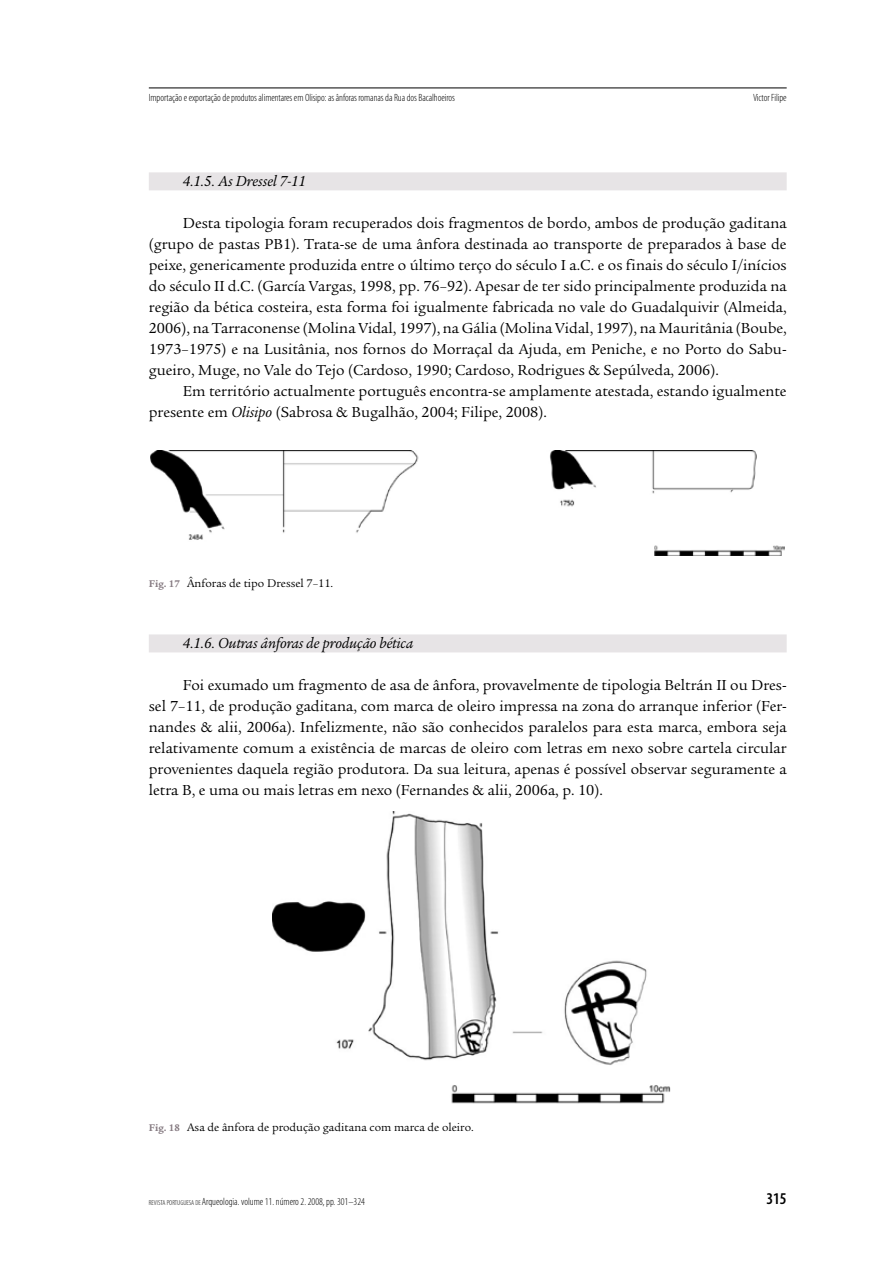
<style>
.page{position:relative;width:893px;height:1263px;background:#fff}
.page>*{position:absolute;margin:0;border:0;box-sizing:border-box;transform-origin:0 0}
.t1{font:600 condensed 16.5px "Myriad Pro";color:#000}
.t2{font:15.75px/21px "Legacy Serif";color:#000;text-align:justify}
.t3{font:italic 15.75px "Legacy Serif";letter-spacing:-.005em;color:#000}
.t4{font:12px "Legacy Serif";color:#000}
.t5{font:300 condensed 10.5px "Myriad Pro";letter-spacing:-.005em;color:#000}
.s1{font-style:italic}
.s2{font-weight:700;font-size:10.5px;color:#857a81}
.s3{font-size:7.2px}
</style>
<div class="page">
<hr style="left:149px;top:88px;width:638px;height:1px;background:#000">
<div style="left:149px;top:172px;width:638px;height:18px;background:#e7e4e6"></div>
<div style="left:149px;top:634px;width:638px;height:18px;background:#e7e4e6"></div>
<img style="left:151px;top:450px;width:634px;height:106px">
<img style="left:273px;top:811px;width:398px;height:293px">
<p class="t5" style="left:149px;top:92px;width:308px">Importação e exportação de produtos alimentares em Olisipo: as ânforas romanas da Rua dos Bacalhoeiros</p>
<p class="t5" style="left:753px;top:92px;width:35px">Victor Filipe</p>
<p class="t3" style="left:183px;top:172px;width:125px">4.1.5. As Dressel 7-‑11</p>
<p class="t2" style="left:149px;top:213px;width:639px;text-indent:34px">Desta tipologia foram recuperados dois fragmentos de bordo, ambos de produção gaditana (grupo de pastas PB1). Trata-‑se de uma ânfora destinada ao transporte de preparados à base de peixe, genericamente produzida entre o último terço do século I a.C. e os finais do século I/inícios do século II d.C. (García Vargas, 1998, pp. 76–92). Apesar de ter sido principalmente produzida na região da bética costeira, esta forma foi igualmente fabricada no vale do Guadalquivir (Almeida, 2006), na Tarraconense (Molina Vidal, 1997), na Gália (Molina Vidal, 1997), na Mauritânia (Boube, 1973–1975) e na Lusitânia, nos fornos do Morraçal da Ajuda, em Peniche, e no Porto do Sabu&shy;gueiro, Muge, no Vale do Tejo (Cardoso, 1990; Cardoso, Rodrigues &amp; Sepúlveda, 2006).</p>
<p class="t2" style="left:149px;top:381px;width:639px;text-indent:34px">Em território actualmente português encontra-‑se amplamente atestada, estando igualmente presente em <span class="s1">Olisipo</span> (Sabrosa &amp; Bugalhão, 2004; Filipe, 2008).</p>
<p class="t4" style="left:149px;top:576px;width:186px"><span class="s2">Fig. 17</span> Ânforas de tipo Dressel 7–11.</p>
<p class="t3" style="left:183px;top:634px;width:232px">4.1.6. Outras ânforas de produção bética</p>
<p class="t2" style="left:149px;top:675px;width:639px;text-indent:34px">Foi exumado um fragmento de asa de ânfora, provavelmente de tipologia Beltrán II ou Dres&shy;sel 7–11, de produção gaditana, com marca de oleiro impressa na zona do arranque inferior (Fer&shy;nandes &amp; alii, 2006a). Infelizmente, não são conhecidos paralelos para esta marca, embora seja relativamente comum a existência de marcas de oleiro com letras em nexo sobre cartela circular provenientes daquela região produtora. Da sua leitura, apenas é possível observar seguramente a letra B, e uma ou mais letras em nexo (Fernandes &amp; alii, 2006a, p. 10).</p>
<p class="t4" style="left:149px;top:1120px;width:327px"><span class="s2">Fig. 18</span> Asa de ânfora de produção gaditana com marca de oleiro.</p>
<p class="t5" style="left:149px;top:1195px;width:218px"><span class="s3">REVISTA PORTUGUESA DE</span> Arqueologia. volume 11. número 2. 2008, pp. 301–324</p>
<p class="t1" style="left:766px;top:1188px;width:22px">315</p>
</div>
